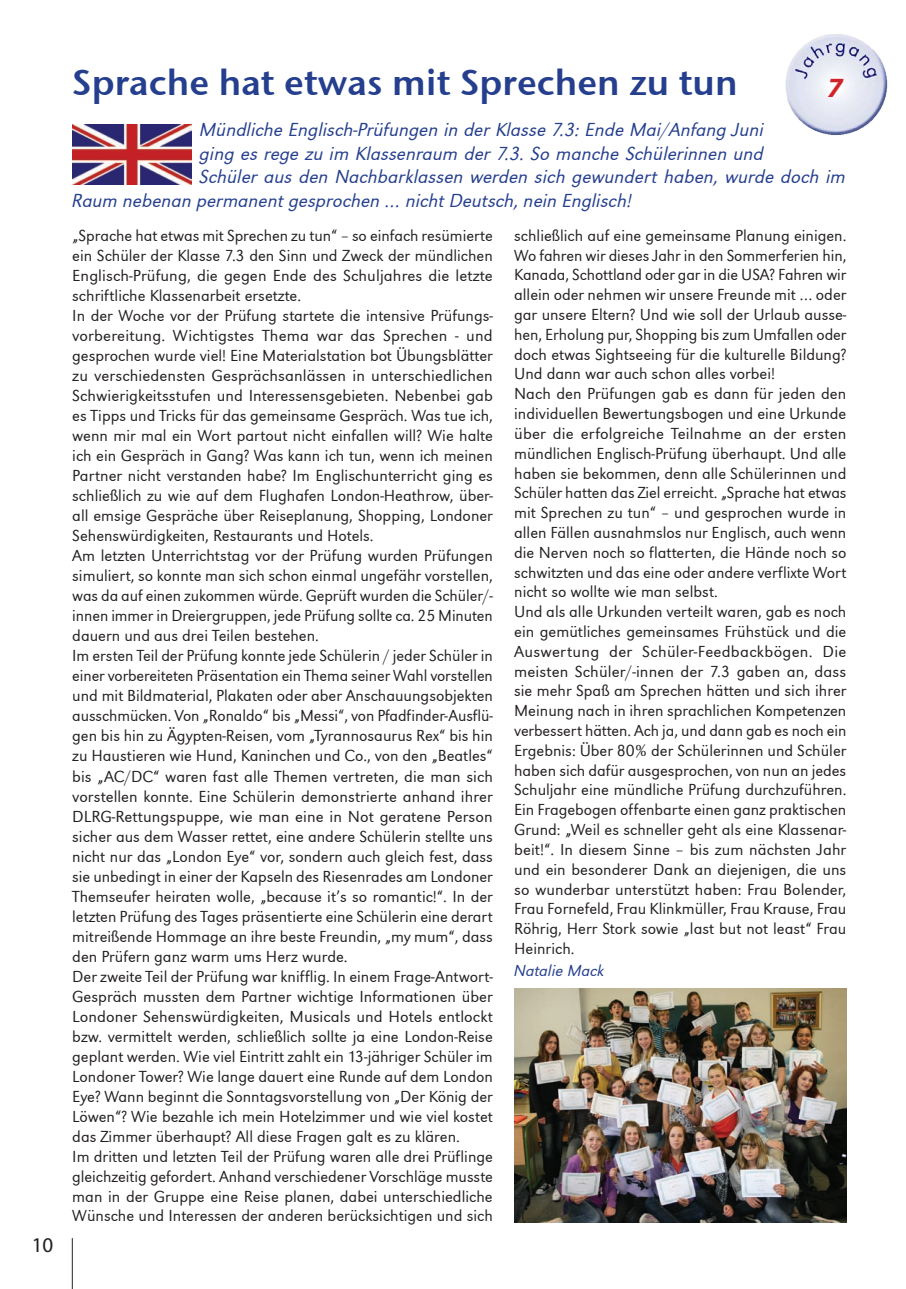
<style>
.page{position:relative;width:906px;height:1289px;background:#fff}
.page>*{position:absolute;margin:0;border:0;box-sizing:border-box;transform-origin:0 0}
.Böll_Titel{font:36px "Stone Sans Sem ITCTT Semi";color:#253f8e}
.t1{font:27px "URW Grotesk T Medi Obli";color:#d1232a}
.t2{font:21px "Myriad Pro";color:#231f20}
.Böll_Intro{font:19.5px "URW Grotesk T Ligh Obli";color:#253f8e}
.Böll_Fließ{font:16.5px/20px "URW Grotesk T Ligh";color:#231f20;text-align:justify}
.Böll_Fließ-2{font:16.5px "URW Grotesk T Ligh Obli";color:#253f8e}
</style>
<div class="page">
<hr style="left:72px;top:1238px;width:1px;height:50px;background:#231f20">
<img style="left:785px;top:34px;width:103px;height:101px">
<img style="left:514px;top:988px;width:332px;height:234px">
<img style="left:72px;top:125px;width:119px;height:59px">
<p class="t2" style="left:32px;top:1232px;width:23px">10</p>
<p class="Böll_Titel" style="left:72px;top:60px;width:667px">Sprache hat etwas mit Sprechen zu tun</p>
<p class="t1" style="left:827px;top:73px;width:17px">7</p>
<p class="Böll_Intro" style="left:200px;top:119px;width:566px">Mündliche Englisch-Prüfungen in der Klasse 7.3: Ende Mai/Anfang Juni</p>
<p class="Böll_Intro" style="left:200px;top:142px;width:566px">ging es rege zu im Klassenraum der 7.3. So manche Schülerinnen und</p>
<p class="Böll_Intro" style="left:200px;top:165px;width:648px">Schüler aus den Nachbarklassen werden sich gewundert haben, wurde doch im</p>
<p class="Böll_Intro" style="left:72px;top:189px;width:561px">Raum nebenan permanent gesprochen … nicht Deutsch, nein Englisch!</p>
<p class="Böll_Fließ" style="left:72px;top:225px;width:422px">„Sprache hat etwas mit Sprechen zu tun“ – so einfach resümierte ein Schüler der Klasse 7.3 den Sinn und Zweck der mündlichen Englisch-Prüfung, die gegen Ende des Schuljahres die letzte schriftliche Klassenarbeit ersetzte.</p>
<p class="Böll_Fließ" style="left:72px;top:305px;width:422px">In der Woche vor der Prüfung startete die intensive Prüfungs&shy;vorbereitung. Wichtigstes Thema war das Sprechen - und gesprochen wurde viel! Eine Materialstation bot Übungsblätter zu verschiedensten Gesprächsanlässen in unterschiedlichen Schwierigkeitsstufen und Interessensgebieten. Nebenbei gab es Tipps und Tricks für das gemeinsame Gespräch. Was tue ich, wenn mir mal ein Wort partout nicht einfallen will? Wie halte ich ein Gespräch in Gang? Was kann ich tun, wenn ich meinen Partner nicht verstanden habe? Im Englischunterricht ging es schließlich zu wie auf dem Flughafen London-Heathrow, über&shy;all emsige Gespräche über Reiseplanung, Shopping, Londoner Sehenswürdigkeiten, Restaurants und Hotels.</p>
<p class="Böll_Fließ" style="left:72px;top:545px;width:422px">Am letzten Unterrichtstag vor der Prüfung wurden Prüfungen simuliert, so konnte man sich schon einmal ungefähr vorstellen, was da auf einen zukommen würde. Geprüft wurden die Schüler/- innen immer in Dreiergruppen, jede Prüfung sollte ca. 25 Minuten dauern und aus drei Teilen bestehen.</p>
<p class="Böll_Fließ" style="left:72px;top:645px;width:422px">Im ersten Teil der Prüfung konnte jede Schülerin / jeder Schüler in einer vorbereiteten Präsentation ein Thema seiner Wahl vorstellen und mit Bildmaterial, Plakaten oder aber Anschauungsobjekten ausschmücken. Von „Ronaldo“ bis „Messi“, von Pfadfinder-Ausflü&shy;gen bis hin zu Ägypten-Reisen, vom „Tyrannosaurus Rex“ bis hin zu Haustieren wie Hund, Kaninchen und Co., von den „Beatles“ bis „AC/DC“ waren fast alle Themen vertreten, die man sich vorstellen konnte. Eine Schülerin demonstrierte anhand ihrer DLRG-Rettungspuppe, wie man eine in Not geratene Person sicher aus dem Wasser rettet, eine andere Schülerin stellte uns nicht nur das „London Eye“ vor, sondern auch gleich fest, dass sie unbedingt in einer der Kapseln des Riesenrades am Londoner Themseufer heiraten wolle, „because it’s so romantic!“. In der letzten Prüfung des Tages präsentierte eine Schülerin eine derart mitreißende Hommage an ihre beste Freundin, „my mum“, dass den Prüfern ganz warm ums Herz wurde.</p>
<p class="Böll_Fließ" style="left:72px;top:966px;width:422px">Der zweite Teil der Prüfung war knifflig. In einem Frage-Antwort-Gespräch mussten dem Partner wichtige Informationen über Londoner Sehenswürdigkeiten, Musicals und Hotels entlockt bzw. vermittelt werden, schließlich sollte ja eine London-Reise geplant werden. Wie viel Eintritt zahlt ein 13-jähriger Schüler im Londoner Tower? Wie lange dauert eine Runde auf dem London Eye? Wann beginnt die Sonntagsvorstellung von „Der König der Löwen“? Wie bezahle ich mein Hotelzimmer und wie viel kostet das Zimmer überhaupt? All diese Fragen galt es zu klären.</p>
<p class="Böll_Fließ" style="left:72px;top:1146px;width:422px">Im dritten und letzten Teil der Prüfung waren alle drei Prüflinge gleichzeitig gefordert. Anhand verschiedener Vorschläge musste man in der Gruppe eine Reise planen, dabei unterschiedliche Wünsche und Interessen der anderen berücksichtigen und sich</p>
<p class="Böll_Fließ" style="left:514px;top:225px;width:334px">schließlich auf eine gemeinsame Planung einigen.<br>Wo fahren wir dieses Jahr in den Sommerferien hin, Kanada, Schottland oder gar in die USA? Fahren wir allein oder nehmen wir unsere Freunde mit … oder gar unsere Eltern? Und wie soll der Urlaub ausse&shy;hen, Erholung pur, Shopping bis zum Umfallen oder doch etwas Sightseeing für die kulturelle Bildung?<br>Und dann war auch schon alles vorbei!</p>
<p class="Böll_Fließ" style="left:514px;top:384px;width:334px">Nach den Prüfungen gab es dann für jeden den individuellen Bewertungsbogen und eine Urkunde über die erfolgreiche Teilnahme an der ersten mündlichen Englisch-Prüfung überhaupt. Und alle haben sie bekommen, denn alle Schülerinnen und Schüler hatten das Ziel erreicht. „Sprache hat etwas mit Sprechen zu tun“ – und gesprochen wurde in allen Fällen ausnahmslos nur Englisch, auch wenn die Nerven noch so flatterten, die Hände noch so schwitzten und das eine oder andere verflixte Wort nicht so wollte wie man selbst.</p>
<p class="Böll_Fließ" style="left:514px;top:601px;width:334px">Und als alle Urkunden verteilt waren, gab es noch ein gemütliches gemeinsames Frühstück und die Auswertung der Schüler-Feedbackbögen. Die meisten Schüler/-innen der 7.3 gaben an, dass sie mehr Spaß am Sprechen hätten und sich ihrer Meinung nach in ihren sprachlichen Kompetenzen verbessert hätten. Ach ja, und dann gab es noch ein Ergebnis: Über 80% der Schülerinnen und Schüler haben sich dafür ausgesprochen, von nun an jedes Schuljahr eine mündliche Prüfung durchzuführen.<br>Ein Fragebogen offenbarte einen ganz praktischen Grund: „Weil es schneller geht als eine Klassenar&shy;beit!“. In diesem Sinne – bis zum nächsten Jahr und ein besonderer Dank an diejenigen, die uns so wunderbar unterstützt haben: Frau Bolender, Frau Fornefeld, Frau Klinkmüller, Frau Krause, Frau Röhrig, Herr Stork sowie „last but not least“ Frau Heinrich.</p>
<p class="Böll_Fließ-2" style="left:514px;top:961px;width:92px">Natalie Mack</p>
</div>
